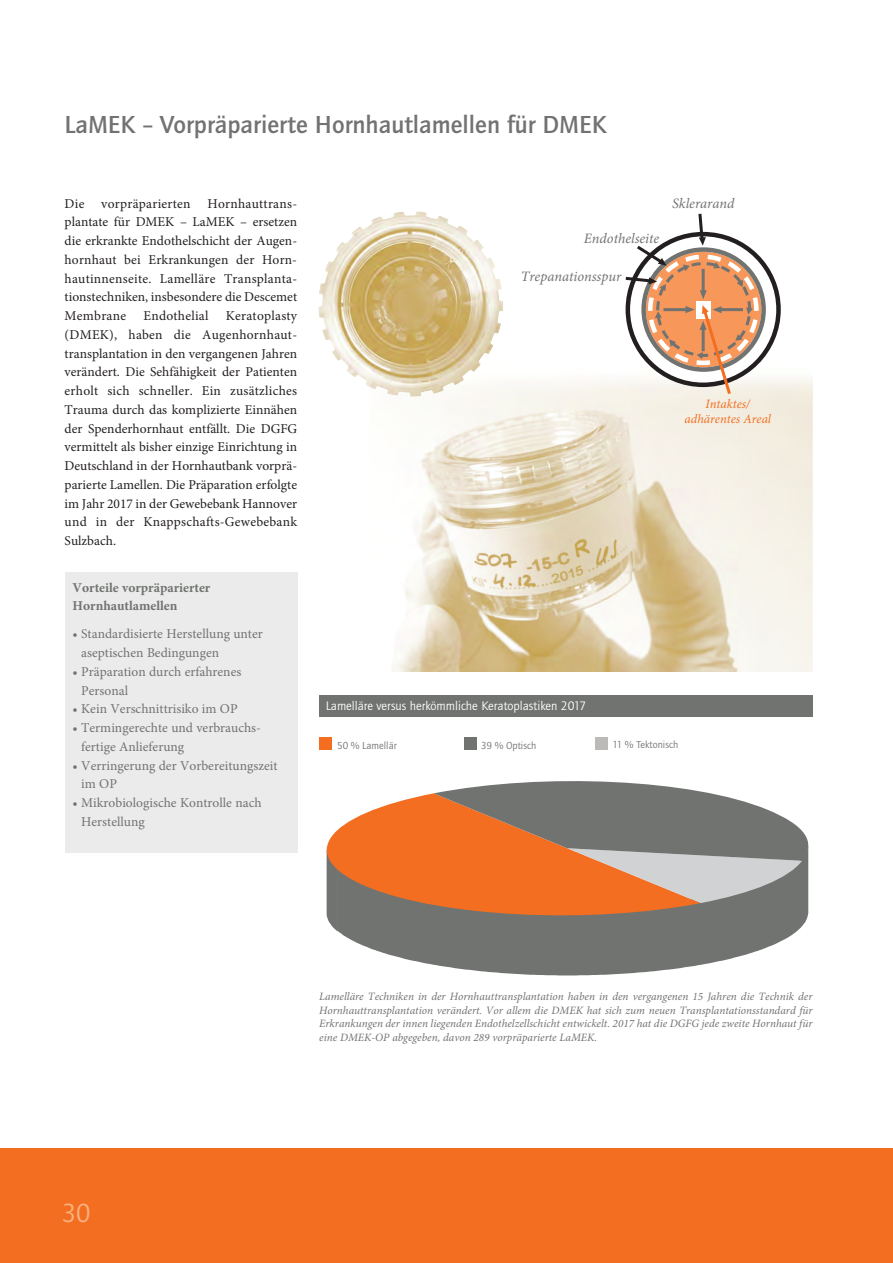
<style>
.page{position:relative;width:893px;height:1263px;background:#fff}
.page>*{position:absolute;margin:0;border:0;box-sizing:border-box;transform-origin:0 0}
.t1{font:27px "ITC Quay Sans";color:#f9b281}
.t2{font:500 25.5px "ITC Quay Sans";color:#717371}
.t3{font:italic 14.4px "Minion Pro";color:#717371}
.t4{font:13.5px/18.8px "Minion Pro";color:#231f20;text-align:justify}
.t5{font:13.5px/18.8px "Minion Pro";color:#717371}
.t6{font:700 13.5px/18.8px "Minion Pro";color:#717371}
.t7{font:13.5px "Minion Pro";letter-spacing:.02em;color:#231f20}
.t8{font:12.75px "ITC Quay Sans";color:#fff}
.t9{font:italic 12.75px/14.9px "Minion Pro";color:#f36e21;text-align:center}
.t10{font:italic 11.25px/13.5px "Minion Pro";color:#717371;text-align:justify}
.t11{font:10.5px "ITC Quay Sans";color:#717371}
</style>
<div class="page">
<div style="left:0;top:1148px;width:893px;height:115px;background:#f36e21"></div>
<hr style="left:892px;top:1148px;width:1px;height:115px;background:#717371">
<img style="left:392px;top:378px;width:420px;height:294px">
<svg style="left:337px;top:903px;width:471px;height:72px;fill:#717371"></svg>
<svg style="left:330px;top:924px;width:7px;height:7px"></svg>
<svg style="left:327px;top:793px;width:374px;height:131px;background:#c57d52"></svg>
<svg style="left:434px;top:781px;width:375px;height:122px;background:#b38a71"></svg>
<div style="left:464px;top:737px;width:13px;height:12px;background:#717371"></div>
<div style="left:595px;top:737px;width:13px;height:12px;background:#bcbab9"></div>
<div style="left:319px;top:737px;width:13px;height:12px;background:#f36e21"></div>
<div style="left:319px;top:696px;width:493px;height:21px;background:#717371"></div>
<svg style="left:622px;top:213px;width:159px;height:184px"></svg>
<img style="left:341px;top:211px;width:162px;height:186px">
<div style="left:65px;top:572px;width:233px;height:281px;background:#eaebea"></div>
<h2 class="t2" style="left:65px;top:109px;width:543px">LaMEK – Vorpräparierte Hornhautlamellen für DMEK</h2>
<p class="t4" style="left:65px;top:195px;width:234px">Die vorpräparierten Hornhauttrans&shy;plantate für DMEK – LaMEK – ersetzen die erkrankte Endothelschicht der Augen&shy;hornhaut bei Erkrankungen der Horn&shy;hautinnenseite. Lamelläre Transplanta&shy;tionstechniken, insbesondere die Descemet Membrane</p>
<p class="t4" style="left:65px;top:308px;width:234px;text-indent:161px">Keratoplasty (DMEK), haben die Augenhornhaut&shy;transplantation in den vergangenen Jahren verändert. Die Sehfähigkeit der Patienten erholt sich schneller. Ein zusätzliches Trauma durch das komplizierte Einnähen der Spenderhornhaut entfällt. Die DGFG vermittelt als bisher einzige Einrichtung in Deutschland in der Hornhautbank vorprä&shy;parierte Lamellen. Die Präparation erfolgte im Jahr 2017 in der Gewebebank Hannover und in der Knappschafts-Gewebebank Sulzbach.</p>
<p class="t7" style="left:143px;top:311px;width:67px">Endothelial</p>
<p class="t3" style="left:584px;top:233px;width:77px">Endothelseite</p>
<p class="t3" style="left:521px;top:271px;width:102px">Trepanationsspur</p>
<p class="t3" style="left:672px;top:198px;width:64px">Sklerarand</p>
<p class="t9" style="left:685px;top:398px;width:88px">Intaktes/ adhärentes Areal</p>
<p class="t6" style="left:73px;top:579px;width:139px">Vorteile vorpräparierter<br>Hornhautlamellen</p>
<p class="t5" style="left:81px;top:626px;width:183px;text-indent:-9px">• Standardisierte Herstellung unter aseptischen Bedingungen</p>
<p class="t5" style="left:81px;top:663px;width:162px;text-indent:-9px">• Präparation durch erfahrenes<br>Personal</p>
<p class="t5" style="left:73px;top:701px;width:167px">• Kein Verschnittrisiko im OP</p>
<p class="t5" style="left:81px;top:719px;width:181px;text-indent:-9px">• Termingerechte und verbrauchs&shy;fertige Anlieferung</p>
<p class="t5" style="left:81px;top:757px;width:198px;text-indent:-9px">• Verringerung der Vorbereitungszeit im OP</p>
<p class="t5" style="left:81px;top:794px;width:182px;text-indent:-9px">• Mikrobiologische Kontrolle nach<br>Herstellung</p>
<p class="t8" style="left:326px;top:698px;width:262px">Lamelläre versus herkömmliche Keratoplastiken 2017</p>
<p class="t11" style="left:337px;top:740px;width:61px">50 % Lamellär</p>
<p class="t11" style="left:481px;top:740px;width:57px">39 % Optisch</p>
<p class="t11" style="left:612px;top:738px;width:67px">11 % Tektonisch</p>
<h1 class="t1" style="left:62px;top:1196px;width:30px">30</h1>
<p class="t10" style="left:319px;top:991px;width:495px">Lamelläre Techniken in der Hornhauttransplantation haben in den vergangenen 15 Jahren die Technik der Hornhauttransplantation verändert. Vor allem die DMEK hat sich zum neuen Transplantationsstandard für Erkrankungen der innen liegenden Endothelzellschicht entwickelt. 2017 hat die DGFG jede zweite Hornhaut für eine DMEK-OP abgegeben, davon 289 vorpräparierte LaMEK.</p>
</div>
